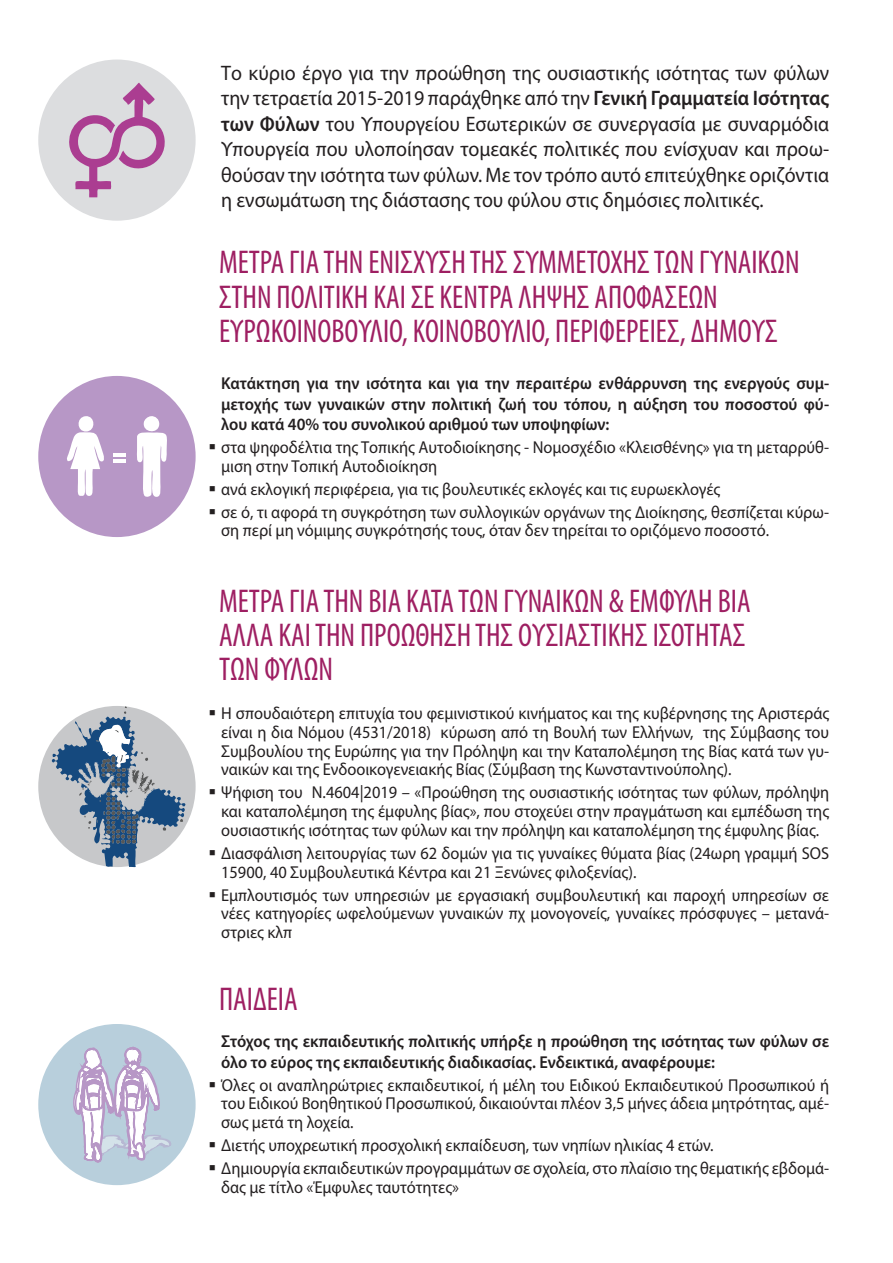
<style>
.page{position:relative;width:893px;height:1263px;background:#fff}
.page>*{position:absolute;margin:0;border:0;box-sizing:border-box;transform-origin:0 0}
.t1{font:condensed 33px/34.5px "Myriad Pro";color:#9e1f62;scale:.95 1}
.t2{font:21px/25.5px "Myriad Pro";color:#231f20;text-align:justify;scale:.95 1}
.t3{font:17.25px/18.8px "Myriad Pro";color:#231f20;scale:.95 1}
.t4{font:600 17.25px/20.2px "Myriad Pro";color:#231f20;text-align:justify;scale:.95 1}
.s1{font-weight:600}
</style>
<div class="page">
<div style="left:38px;top:376px;width:158px;height:161px;background:#b797c6;border-radius:50%"></div>
<svg style="left:67px;top:416px;width:37px;height:80px"></svg>
<svg style="left:137px;top:416px;width:30px;height:81px"></svg>
<svg style="left:113px;top:453px;width:13px;height:9px"></svg>
<div style="left:38px;top:1024px;width:158px;height:161px;background:#b8cfdc;border-radius:50%"></div>
<svg style="left:64px;top:1024px;width:119px;height:158px"></svg>
<div style="left:38px;top:706px;width:158px;height:161px;background:#c7c8ca;border-radius:50%"></div>
<svg style="left:51px;top:706px;width:135px;height:162px"></svg>
<div style="left:38px;top:60px;width:158px;height:161px;background:#dcdddf;border-radius:50%"></div>
<svg style="left:69px;top:83px;width:96px;height:114px"></svg>
<p class="t2" style="left:221px;top:59px;width:642px">Το κύριο έργο για την προώθηση της ουσιαστικής ισότητας των φύλων την τετραετία 2015-2019 παράχθηκε από την <span class="s1">Γενική Γραμματεία Ισότητας των Φύλων</span> του Υπουργείου Εσωτερικών σε συνεργασία με συναρμόδια Υπουργεία που υλοποίησαν τομεακές πολιτικές που ενίσχυαν και προω&shy;θούσαν την ισότητα των φύλων. Με τον τρόπο αυτό επιτεύχθηκε οριζόντια η ενσωμάτωση της διάστασης του φύλου στις δημόσιες πολιτικές.</p>
<h1 class="t1" style="left:219px;top:245px;width:613px">ΜΕΤΡΑ ΓΙΑ ΤΗΝ ΕΝΙΣΧΥΣΗ ΤΗΣ ΣΥΜΜΕΤΟΧΗΣ ΤΩΝ ΓΥΝΑΙΚΩΝ<br>ΣΤΗΝ ΠΟΛΙΤΙΚΗ ΚΑΙ ΣΕ ΚΕΝΤΡΑ ΛΗΨΗΣ ΑΠΟΦΑΣΕΩΝ<br>ΕΥΡΩΚΟΙΝΟΒΟΥΛΙΟ, ΚΟΙΝΟΒΟΥΛΙΟ, ΠΕΡΙΦΕΡΕΙΕΣ, ΔΗΜΟΥΣ</h1>
<p class="t4" style="left:221px;top:373px;width:642px">Κατάκτηση για την ισότητα και για την περαιτέρω ενθάρρυνση της ενεργούς συμ&shy;μετοχής των γυναικών στην πολιτική ζωή του τόπου, η αύξηση του ποσοστού φύ&shy;λου κατά 40% του συνολικού αριθμού των υποψηφίων:</p>
<p class="t3" style="left:221px;top:437px;width:642px;text-indent:-13px">▪ στα ψηφοδέλτια της Τοπικής Αυτοδιοίκησης - Νομοσχέδιο «Κλεισθένης» για τη μεταρρύθ&shy;μιση στην Τοπική Αυτοδιοίκηση</p>
<p class="t3" style="left:208px;top:479px;width:540px">▪ ανά εκλογική περιφέρεια, για τις βουλευτικές εκλογές και τις ευρωεκλογές</p>
<p class="t3" style="left:221px;top:502px;width:642px;text-indent:-13px">▪ σε ό, τι αφορά τη συγκρότηση των συλλογικών οργάνων της Διοίκησης, θεσπίζεται κύρω&shy;ση περί μη νόμιμης συγκρότησής τους, όταν δεν τηρείται το οριζόμενο ποσοστό.</p>
<h1 class="t1" style="left:219px;top:583px;width:561px">ΜΕΤΡΑ ΓΙΑ ΤΗΝ ΒΙΑ ΚΑΤΑ ΤΩΝ ΓΥΝΑΙΚΩΝ &amp; ΕΜΦΥΛΗ ΒΙΑ<br>ΑΛΛΑ ΚΑΙ ΤΗΝ ΠΡΟΩΘΗΣΗ ΤΗΣ ΟΥΣΙΑΣΤΙΚΗΣ ΙΣΟΤΗΤΑΣ<br>ΤΩΝ ΦΥΛΩΝ</h1>
<p class="t3" style="left:221px;top:704px;width:642px;text-align:justify;text-indent:-13px">▪ Η σπουδαιότερη επιτυχία του φεμινιστικού κινήματος και της κυβέρνησης της Αριστεράς είναι η δια Νόμου (4531/2018) κύρωση από τη Βουλή των Ελλήνων, της Σύμβασης του Συμβουλίου της Ευρώπης για την Πρόληψη και την Καταπολέμηση της Βίας κατά των γυ&shy;ναικών και της Ενδοοικογενειακής Βίας (Σύμβαση της Κωνσταντινούπολης).</p>
<p class="t3" style="left:221px;top:783px;width:642px;text-align:justify;text-indent:-13px">▪ Ψήφιση του N.4604|2019 – «Προώθηση της ουσιαστικής ισότητας των φύλων, πρόληψη και καταπολέμηση της έμφυλης βίας», που στοχεύει στην πραγμάτωση και εμπέδωση της ουσιαστικής ισότητας των φύλων και την πρόληψη και καταπολέμηση της έμφυλης βίας.</p>
<p class="t3" style="left:221px;top:843px;width:642px;text-indent:-13px">▪ Διασφάλιση λειτουργίας των 62 δομών για τις γυναίκες θύματα βίας (24ωρη γραμμή SOS<br>15900, 40 Συμβουλευτικά Κέντρα και 21 Ξενώνες φιλοξενίας).</p>
<p class="t3" style="left:221px;top:885px;width:642px;text-align:justify;text-indent:-13px">▪ Εμπλουτισμός των υπηρεσιών με εργασιακή συμβουλευτική και παροχή υπηρεσίων σε νέες κατηγορίες ωφελούμενων γυναικών πχ μονογονείς, γυναίκες πρόσφυγες – μετανά&shy;στριες κλπ</p>
<h1 class="t1" style="left:219px;top:982px;width:84px">ΠΑΙΔΕΙΑ</h1>
<p class="t4" style="left:221px;top:1031px;width:642px">Στόχος της εκπαιδευτικής πολιτικής υπήρξε η προώθηση της ισότητας των φύλων σε όλο το εύρος της εκπαιδευτικής διαδικασίας. Ενδεικτικά, αναφέρουμε:</p>
<p class="t3" style="left:221px;top:1075px;width:642px;text-align:justify;text-indent:-13px">▪ Όλες οι αναπληρώτριες εκπαιδευτικοί, ή μέλη του Ειδικού Εκπαιδευτικού Προσωπικού ή του Ειδικού Βοηθητικού Προσωπικού, δικαιούνται πλέον 3,5 μήνες άδεια μητρότητας, αμέ&shy;σως μετά τη λοχεία.</p>
<p class="t3" style="left:208px;top:1136px;width:533px">▪ Διετής υποχρεωτική προσχολική εκπαίδευση, των νηπίων ηλικίας 4 ετών.</p>
<p class="t3" style="left:221px;top:1159px;width:642px;text-indent:-13px">▪ Δημιουργία εκπαιδευτικών προγραμμάτων σε σχολεία, στο πλαίσιο της θεματικής εβδομά&shy;δας με τίτλο «Έμφυλες ταυτότητες»</p>
</div>
